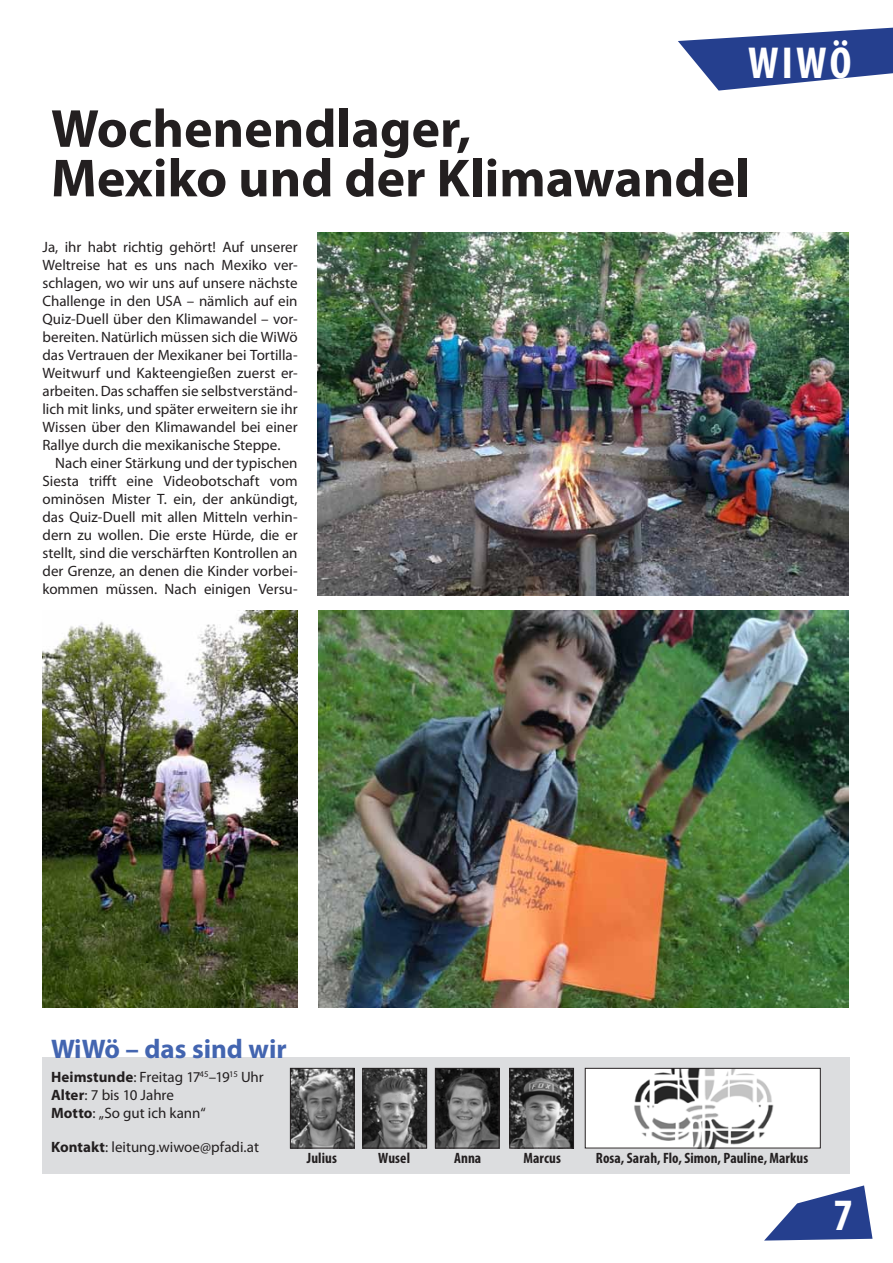
<style>
.page{position:relative;width:893px;height:1263px;background:#fff}
.page>*{position:absolute;margin:0;border:0;box-sizing:border-box;transform-origin:0 0}
.t1{font:700 54px/49.5px "Myriad Pro";color:#231f20}
.t2{font:700 condensed 45px "Myriad Pro";color:#fff}
.t3{font:700 27px "Myriad Pro";color:#4365b0}
.t4{font:15px/18px "Myriad Pro";color:#231f20;text-align:justify}
.t5{font:700 condensed 15px "Myriad Pro";letter-spacing:.005em;color:#231f20}
.s1{font-weight:700}
</style>
<div class="page">
<svg style="left:764px;top:1185px;width:108px;height:55px"></svg>
<svg style="left:678px;top:27px;width:215px;height:64px"></svg>
<div style="left:43px;top:1057px;width:807px;height:117px;background:#dcdddf"></div>
<img style="left:292px;top:1070px;width:61px;height:76px">
<div style="left:290px;top:1068px;width:65px;height:80px;border:1px solid #231f20"></div>
<img style="left:364px;top:1070px;width:61px;height:76px">
<div style="left:362px;top:1068px;width:65px;height:80px;border:1px solid #231f20"></div>
<img style="left:587px;top:1070px;width:232px;height:76px">
<div style="left:585px;top:1068px;width:236px;height:80px;border:1px solid #231f20"></div>
<img style="left:437px;top:1070px;width:60px;height:76px">
<div style="left:435px;top:1068px;width:64px;height:80px;border:1px solid #231f20"></div>
<img style="left:511px;top:1070px;width:61px;height:76px">
<div style="left:509px;top:1068px;width:65px;height:80px;border:1px solid #231f20"></div>
<img style="left:319px;top:610px;width:530px;height:398px">
<img style="left:43px;top:610px;width:255px;height:398px">
<img style="left:317px;top:233px;width:532px;height:362px">
<h2 class="t2" style="left:748px;top:34px;width:105px">WiWö</h2>
<h1 class="t1" style="left:51px;top:102px;width:700px">Wochenendlager,<br>Mexiko und der Klimawandel</h1>
<p class="t4" style="left:43px;top:238px;width:257px">Ja, ihr habt richtig gehört! Auf unserer Weltreise hat es uns nach Mexiko ver&shy;schlagen, wo wir uns auf unsere nächste Challenge in den USA – nämlich auf ein Quiz-Duell über den Klimawandel – vor&shy;bereiten. Natürlich müssen sich die WiWö das Vertrauen der Mexikaner bei Tortilla-Weitwurf und Kakteengießen zuerst er&shy;arbeiten. Das schaffen sie selbstverständ&shy;lich mit links, und später erweitern sie ihr Wissen über den Klimawandel bei einer Rallye durch die mexikanische Steppe.</p>
<p class="t4" style="left:43px;top:454px;width:257px;text-indent:13px">Nach einer Stärkung und der typischen Siesta trifft eine Videobotschaft vom ominösen Mister T. ein, der ankündigt, das Quiz-Duell mit allen Mitteln verhin&shy;dern zu wollen. Die erste Hürde, die er stellt, sind die verschärften Kontrollen an der Grenze, an denen die Kinder vorbei&shy;kommen müssen. Nach einigen Versu-</p>
<h3 class="t3" style="left:51px;top:1031px;width:237px">WiWö – das sind wir</h3>
<p class="t4" style="left:51px;top:1068px;width:214px;text-align:left"><span class="s1">Heimstunde</span>: Freitag 17<sup>45</sup>–19<sup>15</sup> Uhr<br><span class="s1">Alter</span>: 7 bis 10 Jahre<br><span class="s1">Motto</span>: „So gut ich kann“</p>
<p class="t4" style="left:51px;top:1138px;width:209px"><span class="s1">Kontakt</span>: leitung.wiwoe@pfadi.at</p>
<p class="t5" style="left:307px;top:1148px;width:32px">Julius</p>
<p class="t5" style="left:378px;top:1148px;width:33px">Wusel</p>
<p class="t5" style="left:454px;top:1148px;width:29px">Anna</p>
<p class="t5" style="left:523px;top:1148px;width:39px">Marcus</p>
<p class="t5" style="left:596px;top:1148px;width:214px">Rosa, Sarah, Flo, Simon, Pauline, Markus</p>
<h2 class="t2" style="left:833px;top:1186px;width:21px">7</h2>
</div>
